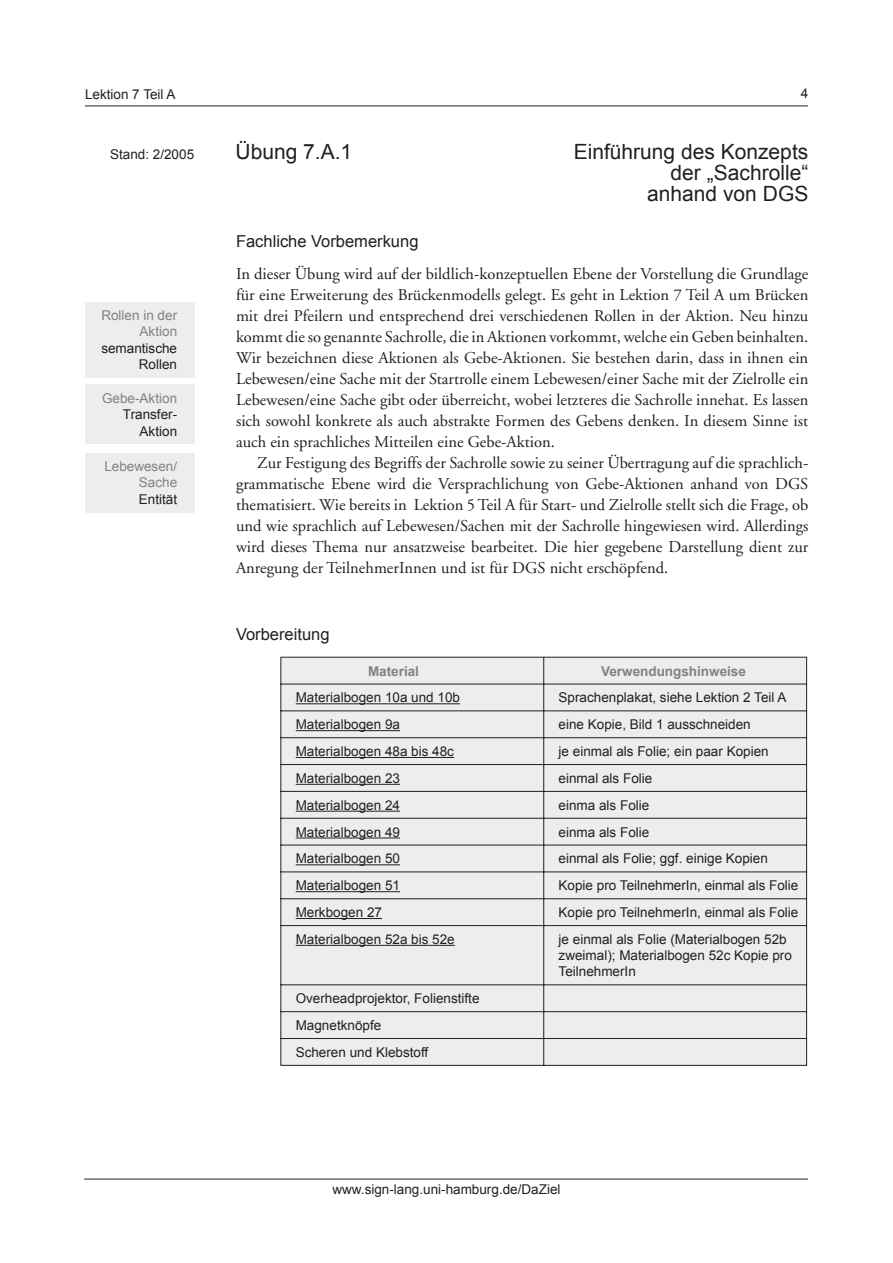
<style>
.page{position:relative;width:893px;height:1263px;background:#fff}
.page>*{position:absolute;margin:0;border:0;box-sizing:border-box;transform-origin:0 0}
.t1{font:21px "Arial";color:#231f20}
.Absatzformat_1{font:16.5px/21px "Adobe Garamond";color:#231f20;text-align:justify}
.Absatzanfang_Einzug{font:16.5px/21px "Adobe Garamond";color:#231f20;text-align:justify}
.Tabelle__berschrift{font:16.5px "Arial";color:#231f20}
.Absatzformat_1-2{font:16.5px "Arial";color:#231f20}
.Tabelle{font:13.5px/16.2px "Arial";color:#231f20;text-align:right}
.t2{font:13.5px/16.2px "Arial";color:#808285;text-align:right}
.Tabelle__berschrift-2{font:700 13.5px "Arial";color:#808285}
</style>
<div class="page">
<hr style="left:85px;top:106px;width:723px;height:1px;background:#231f20">
<hr style="left:84px;top:1179px;width:724px;height:1px;background:#231f20">
<div style="left:282px;top:658px;width:524px;height:407px;background:#ededee"></div>
<hr style="left:281px;top:657px;width:263px;height:1px;background:#231f20">
<hr style="left:544px;top:657px;width:263px;height:1px;background:#231f20">
<hr style="left:281px;top:684px;width:263px;height:1px;background:#231f20">
<hr style="left:544px;top:684px;width:263px;height:1px;background:#231f20">
<hr style="left:281px;top:711px;width:263px;height:1px;background:#231f20">
<hr style="left:544px;top:711px;width:263px;height:1px;background:#231f20">
<hr style="left:281px;top:737px;width:263px;height:1px;background:#231f20">
<hr style="left:544px;top:737px;width:263px;height:1px;background:#231f20">
<hr style="left:281px;top:764px;width:263px;height:1px;background:#231f20">
<hr style="left:544px;top:764px;width:263px;height:1px;background:#231f20">
<hr style="left:281px;top:791px;width:263px;height:1px;background:#231f20">
<hr style="left:544px;top:791px;width:263px;height:1px;background:#231f20">
<hr style="left:281px;top:818px;width:263px;height:1px;background:#231f20">
<hr style="left:544px;top:818px;width:263px;height:1px;background:#231f20">
<hr style="left:281px;top:845px;width:263px;height:1px;background:#231f20">
<hr style="left:544px;top:845px;width:263px;height:1px;background:#231f20">
<hr style="left:281px;top:872px;width:263px;height:1px;background:#231f20">
<hr style="left:544px;top:872px;width:263px;height:1px;background:#231f20">
<hr style="left:281px;top:898px;width:263px;height:1px;background:#231f20">
<hr style="left:544px;top:898px;width:263px;height:1px;background:#231f20">
<svg style="left:543px;top:657px;width:2px;height:268px"></svg>
<hr style="left:281px;top:925px;width:263px;height:1px;background:#231f20">
<svg style="left:281px;top:657px;width:1px;height:268px"></svg>
<hr style="left:281px;top:926px;width:1px;height:59px;background:#231f20">
<hr style="left:544px;top:925px;width:263px;height:1px;background:#231f20">
<svg style="left:806px;top:658px;width:1px;height:267px"></svg>
<hr style="left:543px;top:926px;width:1px;height:59px;background:#231f20">
<hr style="left:806px;top:926px;width:1px;height:59px;background:#231f20">
<hr style="left:281px;top:984px;width:263px;height:1px;background:#231f20">
<hr style="left:544px;top:984px;width:263px;height:1px;background:#231f20">
<hr style="left:281px;top:1011px;width:263px;height:1px;background:#231f20">
<hr style="left:544px;top:1011px;width:263px;height:1px;background:#231f20">
<hr style="left:281px;top:1038px;width:263px;height:1px;background:#231f20">
<svg style="left:281px;top:985px;width:1px;height:80px"></svg>
<hr style="left:544px;top:1038px;width:263px;height:1px;background:#231f20">
<svg style="left:543px;top:985px;width:2px;height:80px"></svg>
<svg style="left:806px;top:985px;width:1px;height:80px"></svg>
<hr style="left:281px;top:1065px;width:263px;height:1px;background:#231f20">
<hr style="left:544px;top:1065px;width:263px;height:1px;background:#231f20">
<hr style="left:296px;top:703px;width:164px;height:1px;background:#231f20">
<hr style="left:296px;top:730px;width:104px;height:1px;background:#231f20">
<hr style="left:296px;top:757px;width:158px;height:1px;background:#231f20">
<hr style="left:296px;top:784px;width:104px;height:1px;background:#231f20">
<hr style="left:296px;top:811px;width:104px;height:1px;background:#231f20">
<hr style="left:296px;top:837px;width:104px;height:1px;background:#231f20">
<hr style="left:296px;top:864px;width:104px;height:1px;background:#231f20">
<hr style="left:296px;top:891px;width:104px;height:1px;background:#231f20">
<hr style="left:296px;top:918px;width:86px;height:1px;background:#231f20">
<hr style="left:296px;top:945px;width:159px;height:1px;background:#231f20">
<div style="left:85px;top:453px;width:109px;height:59px;background:#ededee"></div>
<div style="left:85px;top:385px;width:109px;height:59px;background:#ededee"></div>
<div style="left:85px;top:302px;width:109px;height:75px;background:#ededee"></div>
<p class="Tabelle" style="left:85px;top:86px;width:92px">Lektion 7 Teil A</p>
<p class="Tabelle" style="left:110px;top:146px;width:86px">Stand: 2/2005</p>
<p class="t1" style="left:236px;top:140px;width:118px">Übung 7.A.1</p>
<p class="Tabelle" style="left:801px;top:85px;width:9px">4</p>
<p class="t1" style="left:574px;top:140px;width:236px">Einführung des Konzepts</p>
<p class="t1" style="left:671px;top:161px;width:139px">der „Sachrolle“</p>
<p class="t1" style="left:647px;top:182px;width:163px">anhand von DGS</p>
<p class="t2" style="left:101px;top:307px;width:77px">Rollen in der<br>Aktion</p>
<p class="Tabelle" style="left:101px;top:340px;width:77px">semantische<br>Rollen</p>
<p class="t2" style="left:102px;top:390px;width:77px">Gebe-Aktion</p>
<p class="Tabelle" style="left:123px;top:406px;width:56px">Transfer-<br>Aktion</p>
<p class="t2" style="left:104px;top:458px;width:74px">Lebewesen/<br>Sache</p>
<p class="Tabelle" style="left:139px;top:491px;width:40px">Entität</p>
<p class="Tabelle__berschrift" style="left:236px;top:232px;width:184px">Fachliche Vorbemerkung</p>
<p class="Absatzformat_1" style="left:236px;top:263px;width:574px">In dieser Übung wird auf der bildlich-konzeptuellen Ebene der Vorstellung die Grundlage für eine Erweiterung des Brückenmodells gelegt. Es geht in Lektion 7 Teil A um Brücken mit drei Pfeilern und entsprechend drei verschiedenen Rollen in der Aktion. Neu hinzu kommt die so genannte Sachrolle, die in Aktionen vorkommt, welche ein Geben beinhalten.<br>Wir bezeichnen diese Aktionen als Gebe-Aktionen. Sie bestehen darin, dass in ihnen ein Lebewesen/eine Sache mit der Startrolle einem Lebewesen/einer Sache mit der Zielrolle ein Lebewesen/eine Sache gibt oder überreicht, wobei letzteres die Sachrolle innehat. Es lassen sich sowohl konkrete als auch abstrakte Formen des Gebens denken. In diesem Sinne ist auch ein sprachliches Mitteilen eine Gebe-Aktion.</p>
<p class="Absatzanfang_Einzug" style="left:236px;top:452px;width:574px;text-indent:21px">Zur Festigung des Begriffs der Sachrolle sowie zu seiner Übertragung auf die sprachlich&shy;grammatische Ebene wird die Versprachlichung von Gebe-Aktionen anhand von DGS thematisiert. Wie bereits in Lektion 5 Teil A für Start- und Zielrolle stellt sich die Frage, ob und wie sprachlich auf Lebewesen/Sachen mit der Sachrolle hingewiesen wird. Allerdings wird dieses Thema nur ansatzweise bearbeitet. Die hier gegebene Darstellung dient zur Anregung der TeilnehmerInnen und ist für DGS nicht erschöpfend.</p>
<p class="Absatzformat_1-2" style="left:236px;top:625px;width:95px">Vorbereitung</p>
<p class="Tabelle__berschrift-2" style="left:368px;top:663px;width:53px">Material</p>
<p class="Tabelle__berschrift-2" style="left:601px;top:663px;width:146px">Verwendungshinweise</p>
<p class="Tabelle" style="left:296px;top:689px;width:166px">Materialbogen 10a und 10b</p>
<p class="Tabelle" style="left:559px;top:689px;width:229px">Sprachenplakat, siehe Lektion 2 Teil A</p>
<p class="Tabelle" style="left:296px;top:716px;width:106px">Materialbogen 9a</p>
<p class="Tabelle" style="left:559px;top:716px;width:194px">eine Kopie, Bild 1 ausschneiden</p>
<p class="Tabelle" style="left:296px;top:743px;width:160px">Materialbogen 48a bis 48c</p>
<p class="Tabelle" style="left:559px;top:743px;width:212px">je einmal als Folie; ein paar Kopien</p>
<p class="Tabelle" style="left:296px;top:770px;width:106px">Materialbogen 23</p>
<p class="Tabelle" style="left:559px;top:770px;width:95px">einmal als Folie</p>
<p class="Tabelle" style="left:296px;top:797px;width:106px">Materialbogen 24</p>
<p class="Tabelle" style="left:559px;top:797px;width:92px">einma als Folie</p>
<p class="Tabelle" style="left:296px;top:824px;width:106px">Materialbogen 49</p>
<p class="Tabelle" style="left:559px;top:824px;width:92px">einma als Folie</p>
<p class="Tabelle" style="left:296px;top:850px;width:106px">Materialbogen 50</p>
<p class="Tabelle" style="left:559px;top:850px;width:211px">einmal als Folie; ggf. einige Kopien</p>
<p class="Tabelle" style="left:296px;top:877px;width:106px">Materialbogen 51</p>
<p class="Tabelle" style="left:559px;top:877px;width:241px">Kopie pro TeilnehmerIn, einmal als Folie</p>
<p class="Tabelle" style="left:296px;top:904px;width:88px">Merkbogen 27</p>
<p class="Tabelle" style="left:559px;top:904px;width:241px">Kopie pro TeilnehmerIn, einmal als Folie</p>
<p class="Tabelle" style="left:296px;top:931px;width:161px">Materialbogen 52a bis 52e</p>
<p class="Tabelle" style="left:559px;top:931px;width:235px;text-align:left">je einmal als Folie (Materialbogen 52b zweimal); Materialbogen 52c Kopie pro<br>TeilnehmerIn</p>
<p class="Tabelle" style="left:296px;top:990px;width:185px">Overheadprojektor, Folienstifte</p>
<p class="Tabelle" style="left:296px;top:1017px;width:87px">Magnetknöpfe</p>
<p class="Tabelle" style="left:296px;top:1044px;width:134px">Scheren und Klebstoff</p>
<p class="Tabelle" style="left:332px;top:1181px;width:230px">www.sign-lang.uni-hamburg.de/DaZiel</p>
</div>
